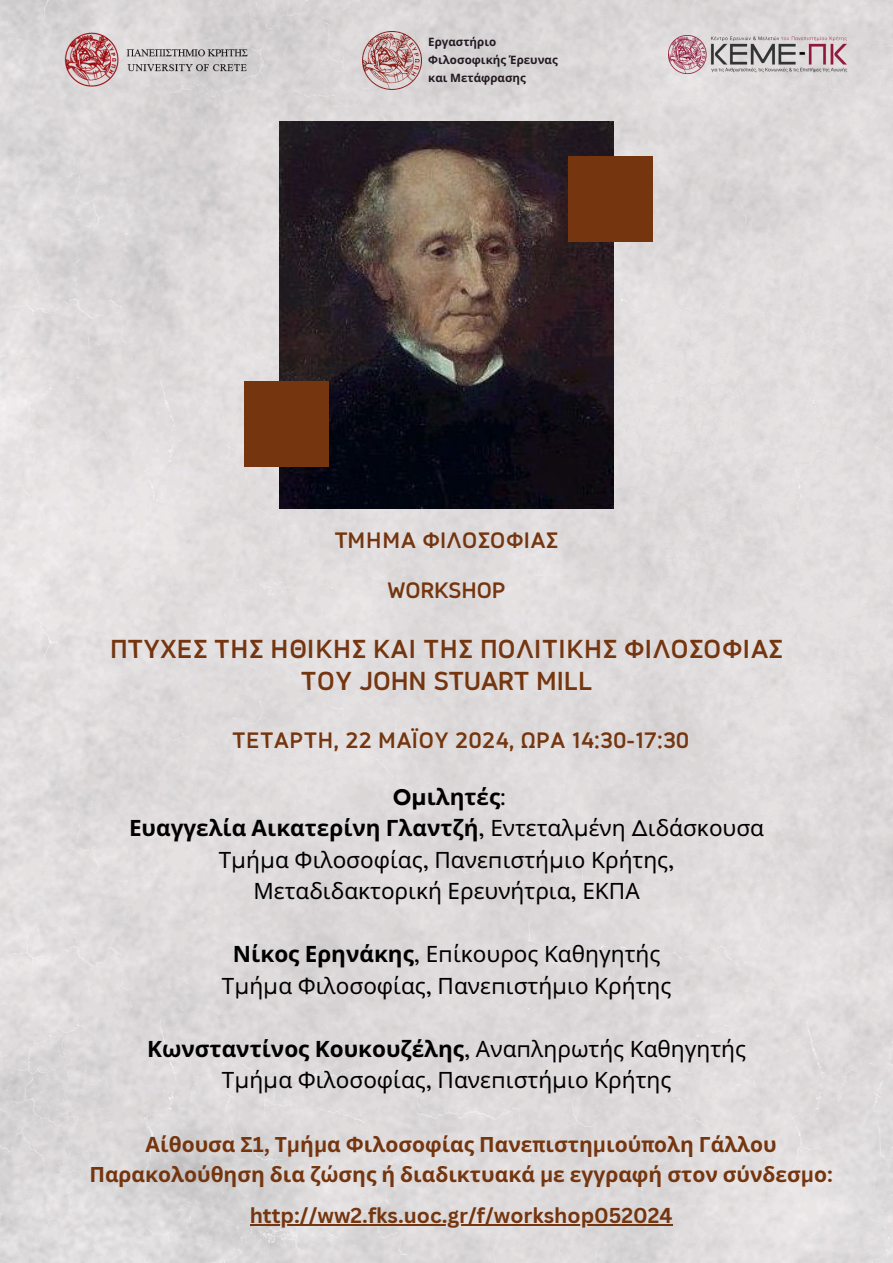
<style>
.page{position:relative;width:893px;height:1263px;background:#fff}
.page>*{position:absolute;margin:0;border:0;box-sizing:border-box;transform-origin:0 0}
.t1{font:700 26.25px/32.6px "Normung";color:#74350f;text-align:center}
.t2{font:22.5px/31.5px "Noto Sans";color:#000;text-align:center}
.t3{font:700 22.5px "Normung";color:#74350f}
.t4{font:700 21px/29.2px "Noto Sans";color:#74350f;text-align:center}
.t5{font:700 21px "Canva Sans";color:#74350f}
.t6{font:700 11.55px/18px "Noto Sans";color:#231a21}
.s1{font-family:"Garet";font-weight:700}
.s2{font-weight:700}
.s3{font-family:"Garet"}
.s4{font-family:"Canva Sans"}
</style>
<div class="page">
<img style="left:0;top:0;width:893px;height:1263px">
<img style="left:280px;top:121px;width:333px;height:388px">
<img style="left:668px;top:36px;width:180px;height:38px">
<img style="left:362px;top:31px;width:59px;height:58px">
<div style="left:244px;top:382px;width:84px;height:85px;background:#74350f"></div>
<div style="left:568px;top:156px;width:84px;height:85px;background:#74350f"></div>
<img style="left:59px;top:1px;width:195px;height:120px">
<hr style="left:250px;top:1224px;width:422px;height:2px;background:#74350f">
<h3 class="t6" style="left:428px;top:33px;width:131px">Εργαστήριο<br>Φιλοσοφικής Έρευνας και Μετάφρασης</h3>
<h4 class="t3" style="left:335px;top:528px;width:225px">TΜΗΜΑ ΦΙΛΟΣΟΦΙΑΣ</h4>
<h3 class="t3" style="left:387px;top:577px;width:119px">WORKSHOP</h3>
<p class="t1" style="left:110px;top:632px;width:674px">ΠΤΥΧΕΣ ΤΗΣ ΗΘΙΚΗΣ ΚΑΙ ΤΗΣ ΠΟΛΙΤΙΚΗΣ ΦΙΛΟΣΟΦΙΑΣ<br>ΤΟΥ JOHN STUART MILL</p>
<p class="t3" style="left:232px;top:727px;width:458px">ΤΕΤΑΡΤΗ, 22 ΜΑΪΟΥ 2024, ΩΡΑ 14:30-17:30</p>
<p class="t2" style="left:129px;top:780px;width:636px"><span class="s1">Oμ</span><span class="s2">ιλητές</span><span class="s3">:<br></span><span class="s2">Ευαγγελία Αικατερίνη Γλαντζή</span><span class="s3">,</span> Εντεταλ<span class="s3">μ</span>ένη <span class="s3">Δ</span>ιδάσκουσα Τ<span class="s3">μ</span>ή<span class="s3">μ</span>α Φιλοσοφίας<span class="s3">,</span> Πανε<span class="s3">π</span>ιστή<span class="s3">μ</span>ιο Κρήτης<span class="s3">, </span>Μεταδιδακτορική Ερευνήτρια<span class="s3">,</span> ΕΚΠΑ</p>
<h2 class="t2" style="left:222px;top:938px;width:451px"><span class="s2">Νίκος Ερηνάκης</span><span class="s3">,</span> Ε<span class="s3">π</span>ίκουρος Καθηγητής<br>Τ<span class="s3">μ</span>ή<span class="s3">μ</span>α Φιλοσοφίας<span class="s3">,</span> Πανε<span class="s3">π</span>ιστή<span class="s3">μ</span>ιο Κρήτης</h2>
<h2 class="t2" style="left:147px;top:1032px;width:600px"><span class="s2">Κωνσταντίνος Κουκουζέλης</span><span class="s3">,</span> Ανα<span class="s3">π</span>ληρωτής Καθηγητής<br>Τ<span class="s3">μ</span>ή<span class="s3">μ</span>α Φιλοσοφίας<span class="s3">,</span> Πανε<span class="s3">π</span>ιστή<span class="s3">μ</span>ιο Κρήτης</h2>
<h4 class="t4" style="left:89px;top:1129px;width:745px">Αίθουσα Σ<span class="s4">1,</span> Τ<span class="s4">μ</span>ή<span class="s4">μ</span>α Φιλοσοφίας Πανε<span class="s4">π</span>ιστη<span class="s4">μ</span>ιού<span class="s4">π</span>ολη Γάλλου<br>Παρακολούθηση δια ζώσης ή διαδικτυακά <span class="s4">μ</span>ε εγγραφή στον σύνδεσ<span class="s4">μ</span>ο<span class="s4">:</span></h4>
<h4 class="t5" style="left:250px;top:1201px;width:424px">http://ww2.fks.uoc.gr/f/workshop052024</h4>
</div>
